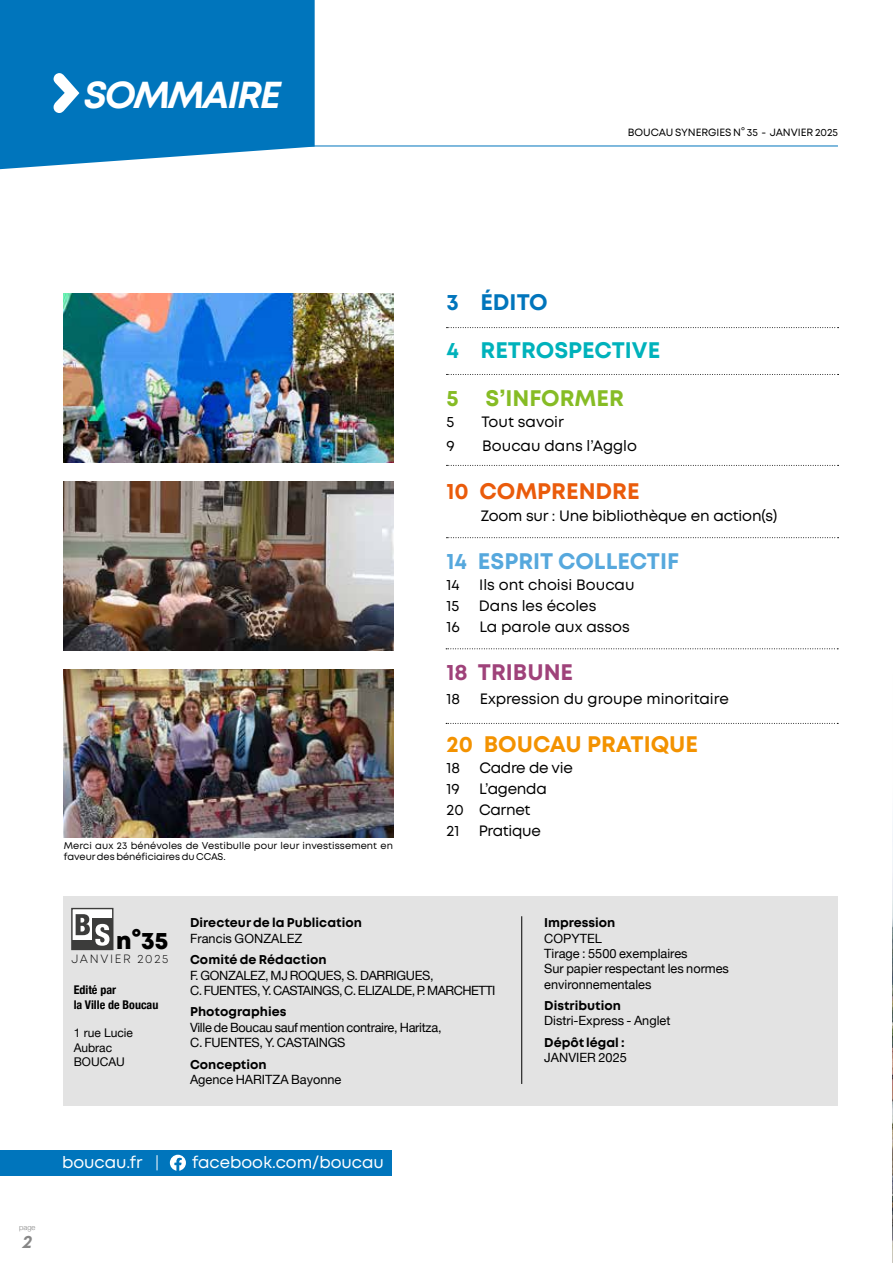
<style>
.page{position:relative;width:893px;height:1263px;background:#fff}
.page>*{position:absolute;margin:0;border:0;box-sizing:border-box;transform-origin:0 0}
.t1{font:italic 700 37.5px "Mont";letter-spacing:-.05em;color:#fff}
.t2{font:800 24px "Mont";color:#000}
.t3{font:700 22.5px "Mont";color:#56a8dd}
.t4{font:700 22.5px "Mont";color:#f39200}
.t5{font:700 22.5px "Mont";color:#00b2bb}
.t6{font:700 22.5px "Mont";color:#ea5b0b}
.t7{font:700 22.5px "Mont";color:#86bc25}
.t8{font:700 22.5px "Mont";color:#9f427a}
.t9{font:700 22.5px "Mont";color:#0075bc}
.t10{font:italic 700 18px "Mont";color:#878787}
.t11{font:16.35px "Mont";color:#fff}
.t12{font:15px "Mont";color:#000}
.t13{font:15px/21px "Mont";letter-spacing:-.02em;color:#000}
.t14{font:12.75px/15.3px "Helvetica Neue";color:#000}
.t15{font:700 12.75px "Mont";color:#000}
.t16{font:12.75px/15.3px "Helvetica Neue";letter-spacing:-.04em;color:#000}
.t17{font:12.75px/15.3px "Helvetica Neue";letter-spacing:-.02em;color:#000}
.t18{font:700 condensed 12px/14.4px "Helvetica Neue";color:#000}
.t19{font:12px/14.4px "Helvetica Neue";color:#000}
.t20{font:300 12px "Mont";letter-spacing:.14em;color:#000}
.t21{font:10.5px "Mont";letter-spacing:-.005em;color:#000}
.t22{font:9.75px/10.5px "Mont";letter-spacing:.01em;color:#000}
.t23{font:300 7.5px "Helvetica Neue";color:#878787}
</style>
<div class="page">
<svg style="left:0;top:0;width:315px;height:169px;background:#117ec0"></svg>
<svg style="left:54px;top:73px;width:25px;height:40px"></svg>
<div style="left:64px;top:896px;width:774px;height:210px;background:#e3e3e3"></div>
<div style="left:71px;top:908px;width:42px;height:42px;background:#fff;border:1px solid #3c3c3b"></div>
<div style="left:92px;top:918px;width:21px;height:31px;background:#3c3c3b"></div>
<div style="left:72px;top:941px;width:24px;height:9px;background:#3c3c3b"></div>
<svg style="left:76px;top:914px;width:33px;height:32px"></svg>
<hr style="left:521px;top:916px;width:1px;height:168px;background:#000">
<img style="left:64px;top:294px;width:329px;height:168px">
<img style="left:64px;top:481px;width:329px;height:169px">
<svg style="left:446px;top:327px;width:393px;height:1px"></svg>
<svg style="left:446px;top:374px;width:393px;height:1px"></svg>
<svg style="left:446px;top:465px;width:393px;height:1px"></svg>
<svg style="left:446px;top:537px;width:393px;height:1px"></svg>
<svg style="left:446px;top:648px;width:392px;height:1px"></svg>
<svg style="left:446px;top:723px;width:392px;height:1px"></svg>
<div style="left:0;top:1150px;width:391px;height:25px;background:#0075bc"></div>
<svg style="left:170px;top:1155px;width:16px;height:16px"></svg>
<svg style="left:157px;top:1155px;width:1px;height:15px"></svg>
<hr style="left:54px;top:146px;width:784px;height:1px;background:#0075bc">
<img style="left:64px;top:669px;width:329px;height:169px">
<img style="left:892px;top:821px;width:1px;height:442px">
<h1 class="t1" style="left:84px;top:70px;width:199px">SOMMAIRE</h1>
<p class="t21" style="left:628px;top:126px;width:212px">BOUCAU SYNERGIES N° 35 - JANVIER 2025</p>
<p class="t23" style="left:19px;top:1222px;width:18px">page</p>
<p class="t10" style="left:23px;top:1230px;width:11px">2</p>
<p class="t22" style="left:64px;top:841px;width:331px">Merci aux 23 bénévoles de Vestibulle pour leur investissement en faveur des bénéficiaires du CCAS.</p>
<h3 class="t9" style="left:446px;top:287px;width:103px">3 ÉDITO</h3>
<h3 class="t5" style="left:446px;top:335px;width:215px">4 RETROSPECTIVE</h3>
<h3 class="t7" style="left:446px;top:383px;width:179px">5 S’INFORMER</h3>
<p class="t12" style="left:446px;top:412px;width:9px">5</p>
<p class="t12" style="left:481px;top:412px;width:84px">Tout savoir</p>
<p class="t12" style="left:446px;top:436px;width:10px">9</p>
<p class="t12" style="left:482px;top:436px;width:156px">Boucau dans l’Agglo</p>
<h3 class="t6" style="left:446px;top:476px;width:195px">10 COMPRENDRE</h3>
<p class="t12" style="left:481px;top:507px;width:298px">Zoom sur : Une bibliothèque en action(s)</p>
<h3 class="t3" style="left:446px;top:547px;width:234px">14 ESPRIT COLLECTIF</h3>
<p class="t12" style="left:446px;top:576px;width:15px">14</p>
<p class="t12" style="left:479px;top:576px;width:157px">Ils ont choisi Boucau</p>
<p class="t12" style="left:446px;top:597px;width:14px">15</p>
<p class="t12" style="left:479px;top:597px;width:119px">Dans les écoles</p>
<p class="t12" style="left:446px;top:618px;width:15px">16</p>
<p class="t12" style="left:479px;top:618px;width:152px">La parole aux assos</p>
<h3 class="t8" style="left:446px;top:658px;width:128px">18 TRIBUNE</h3>
<p class="t12" style="left:446px;top:690px;width:15px">18</p>
<p class="t12" style="left:480px;top:690px;width:251px">Expression du groupe minoritaire</p>
<h3 class="t4" style="left:446px;top:730px;width:253px">20 BOUCAU PRATIQUE</h3>
<p class="t12" style="left:446px;top:759px;width:15px">18</p>
<p class="t13" style="left:479px;top:758px;width:95px">Cadre de vie</p>
<p class="t12" style="left:446px;top:780px;width:15px">19</p>
<p class="t13" style="left:446px;top:779px;width:102px;text-indent:33px">L’agenda<br>20 Carnet<br>21</p>
<p class="t13" style="left:479px;top:821px;width:64px">Pratique</p>
<h2 class="t2" style="left:116px;top:925px;width:54px">n°35</h2>
<p class="t20" style="left:71px;top:952px;width:99px">JANVIER 2025</p>
<p class="t18" style="left:74px;top:982px;width:86px">Edité par<br>la Ville de Boucau</p>
<p class="t19" style="left:74px;top:1026px;width:61px">1 rue Lucie<br>Aubrac<br>BOUCAU</p>
<p class="t15" style="left:190px;top:914px;width:173px">Directeur de la Publication</p>
<p class="t14" style="left:190px;top:931px;width:114px">Francis GONZALEZ</p>
<p class="t15" style="left:190px;top:951px;width:138px">Comité de Rédaction</p>
<p class="t16" style="left:190px;top:968px;width:307px">F. GONZALEZ, MJ ROQUES, S. DARRIGUES,<br>C. FUENTES, Y. CASTAINGS, C. ELIZALDE, P. MARCHETTI</p>
<p class="t15" style="left:190px;top:1004px;width:98px">Photographies</p>
<p class="t17" style="left:190px;top:1020px;width:253px">Ville de Boucau sauf mention contraire, Haritza,<br>C. FUENTES, Y. CASTAINGS</p>
<p class="t15" style="left:190px;top:1056px;width:78px">Conception</p>
<p class="t14" style="left:190px;top:1072px;width:153px">Agence HARITZA Bayonne</p>
<p class="t11" style="left:62px;top:1151px;width:82px">boucau.fr</p>
<p class="t11" style="left:192px;top:1152px;width:193px">facebook.com/boucau</p>
<p class="t15" style="left:544px;top:914px;width:73px">Impression</p>
<p class="t14" style="left:544px;top:931px;width:186px">COPYTEL<br>Tirage : 5500 exemplaires<br>Sur papier respectant les normes environnementales</p>
<p class="t15" style="left:544px;top:997px;width:78px">Distribution</p>
<p class="t14" style="left:544px;top:1014px;width:128px">Distri-Express - Anglet</p>
<p class="t15" style="left:544px;top:1034px;width:82px">Dépôt légal :</p>
<p class="t14" style="left:544px;top:1051px;width:84px">JANVIER 2025</p>
</div>
